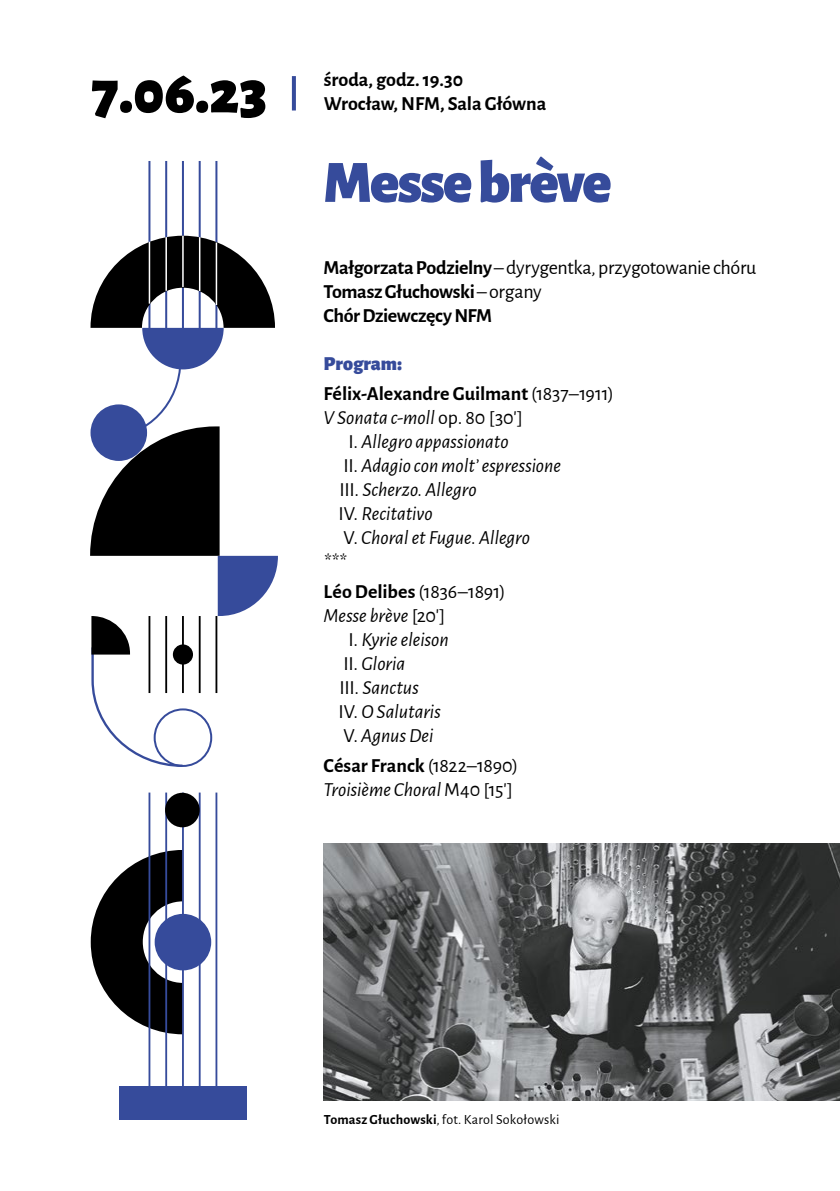
<style>
.page{position:relative;width:840px;height:1191px;background:#fff}
.page>*{position:absolute;margin:0;border:0;box-sizing:border-box;transform-origin:0 0}
.t1{font:900 61.4px "Alegreya Sans";color:#000}
.t2{font:900 60px "Alegreya Sans";letter-spacing:-.03em;color:#364b9b}
.t3{font:italic 20px "Alegreya Sans";letter-spacing:-.005em;color:#000}
.t4{font:700 20px/24px "Alegreya Sans";letter-spacing:-.005em;color:#000}
.t5{font:20px/24px "Alegreya Sans";letter-spacing:-.01em;color:#000}
.t6{font:14px "Alegreya Sans";letter-spacing:.015em;color:#000}
.s1{font-weight:400}
.s2{font-weight:900;color:#364b9b}
.s3{font-style:normal}
.s4{font-weight:700}
.s5{font-style:italic}
</style>
<div class="page">
<svg style="left:292px;top:76px;width:4px;height:34px"></svg>
<hr style="left:148px;top:161px;width:2px;height:168px;background:#364b9b">
<hr style="left:165px;top:161px;width:2px;height:168px;background:#364b9b">
<hr style="left:182px;top:161px;width:2px;height:168px;background:#364b9b">
<hr style="left:198px;top:161px;width:2px;height:168px;background:#364b9b">
<hr style="left:215px;top:161px;width:2px;height:168px;background:#364b9b">
<svg style="left:91px;top:850px;width:91px;height:184px"></svg>
<img style="left:324px;top:843px;width:515px;height:258px">
<hr style="left:148px;top:792px;width:2px;height:315px;background:#364b9b">
<hr style="left:165px;top:792px;width:2px;height:315px;background:#364b9b">
<hr style="left:182px;top:792px;width:2px;height:315px;background:#364b9b">
<hr style="left:199px;top:792px;width:1px;height:315px;background:#364b9b">
<hr style="left:215px;top:792px;width:2px;height:315px;background:#364b9b">
<div style="left:154px;top:914px;width:57px;height:56px;background:#364b9b;border-radius:50%"></div>
<div style="left:165px;top:792px;width:34px;height:35px;background:#000;border-radius:50%"></div>
<div style="left:119px;top:1086px;width:127px;height:34px;background:#364b9b"></div>
<svg style="left:90px;top:236px;width:188px;height:531px"></svg>
<div style="left:173px;top:644px;width:20px;height:20px;background:#000;border-radius:50%"></div>
<h1 class="t1" style="left:91px;top:43px;width:177px">7.06.23</h1>
<p class="t4" style="left:324px;top:66px;width:224px">środa, godz. 19.30<br>Wrocław, NFM, Sala Główna</p>
<h2 class="t2" style="left:323px;top:134px;width:289px">Messe brève</h2>
<p class="t4" style="left:323px;top:254px;width:434px">Małgorzata Podzielny <span class="s1">– dyrygentka, przygotowanie chóru<br></span>Tomasz Głuchowski <span class="s1">– organy<br></span>Chór Dziewczęcy NFM</p>
<p class="t4" style="left:323px;top:347px;width:291px;line-height:30px"><span class="s2">Program:<br></span>Félix-Alexandre Guilmant <span class="s1">(1837–1911)</span></p>
<p class="t3" style="left:323px;top:404px;width:201px">V Sonata c-moll <span class="s3">op. 80 [30′]</span></p>
<p class="t3" style="left:348px;top:428px;width:162px"><span class="s3">I.</span> Allegro appassionato</p>
<p class="t3" style="left:343px;top:452px;width:219px"><span class="s3">II.</span> Adagio con molt’ espressione</p>
<p class="t3" style="left:339px;top:476px;width:138px"><span class="s3">III.</span> Scherzo. Allegro</p>
<p class="t3" style="left:338px;top:500px;width:95px"><span class="s3">IV.</span> Recitativo</p>
<p class="t3" style="left:343px;top:524px;width:188px"><span class="s3">V.</span> Choral et Fugue. Allegro</p>
<p class="t3" style="left:323px;top:548px;width:24px">***</p>
<p class="t5" style="left:323px;top:578px;width:183px"><span class="s4">Léo Delibes</span> (1836–1891)</p>
<p class="t3" style="left:323px;top:602px;width:123px">Messe brève <span class="s3">[20′]</span></p>
<p class="t3" style="left:348px;top:626px;width:102px"><span class="s3">I.</span> Kyrie eleison</p>
<p class="t3" style="left:343px;top:650px;width:63px"><span class="s3">II.</span> Gloria</p>
<p class="t3" style="left:339px;top:674px;width:81px"><span class="s3">III.</span> Sanctus</p>
<p class="t3" style="left:338px;top:698px;width:104px"><span class="s3">IV.</span> O Salutaris</p>
<p class="t3" style="left:343px;top:722px;width:91px"><span class="s3">V.</span> Agnus Dei</p>
<p class="t5" style="left:323px;top:752px;width:196px"><span class="s4">César Franck</span> (1822–1890)<br><span class="s5">Troisième Choral</span> M40 [15′]</p>
<p class="t6" style="left:324px;top:1110px;width:237px"><span class="s4">Tomasz Głuchowski</span>, fot. Karol Sokołowski</p>
</div>
